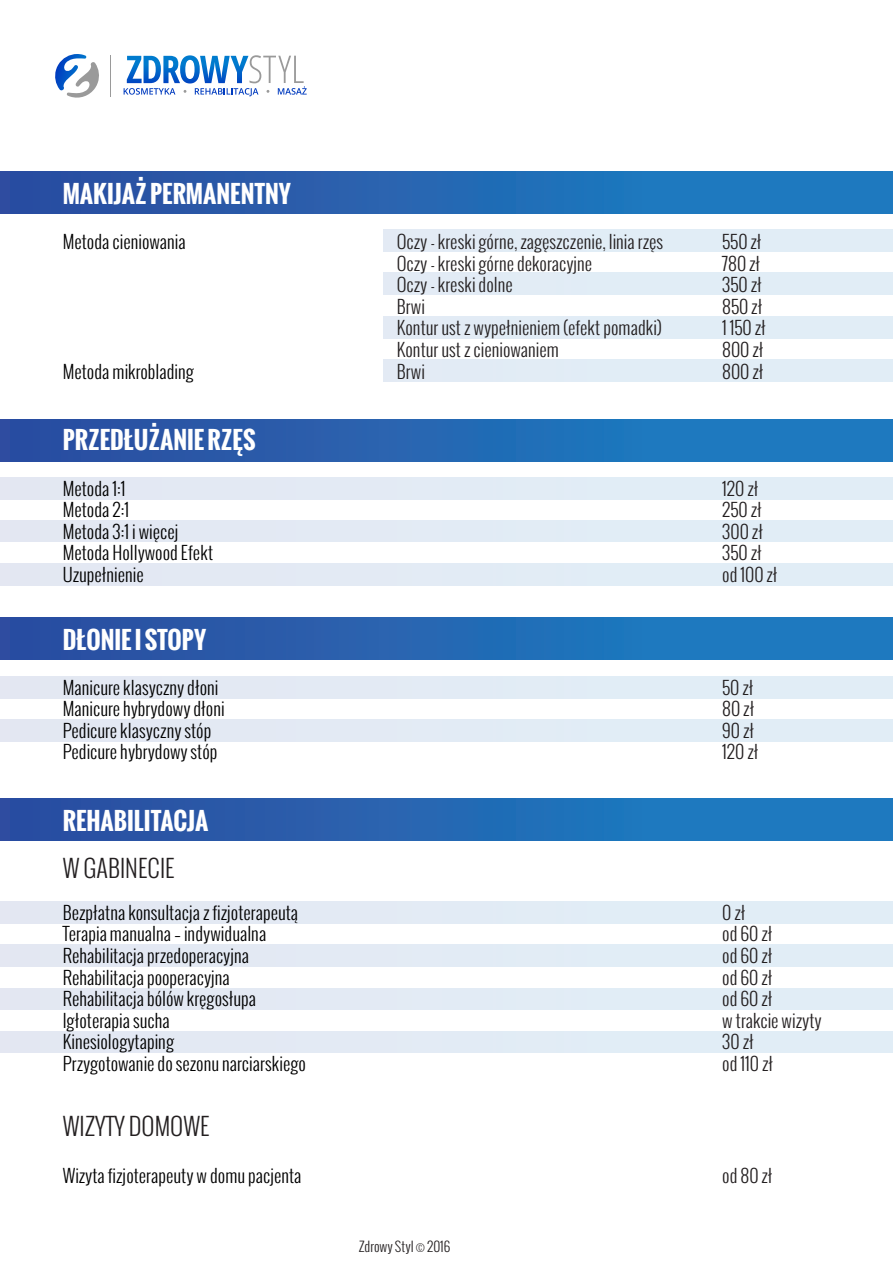
<style>
.page{position:relative;width:893px;height:1263px;background:#fff}
.page>*{position:absolute;margin:0;border:0;box-sizing:border-box;transform-origin:0 0}
.t1{font:700 24px "Oswald";color:#fff}
.t2{font:300 24px "Oswald";color:#231f20}
.t3{font:300 18px "Oswald";color:#000}
.t4{font:300 18px "Oswald";color:#231f20}
.t5{font:300 13.5px "Oswald";color:#231f20}
</style>
<div class="page">
<div style="left:0;top:901px;width:893px;height:22px;background:#e2ebf5"></div>
<div style="left:0;top:988px;width:893px;height:22px;background:#e2ebf5"></div>
<div style="left:0;top:944px;width:893px;height:22px;background:#e2ebf5"></div>
<div style="left:0;top:1031px;width:893px;height:22px;background:#e2ebf5"></div>
<div style="left:0;top:676px;width:893px;height:22px;background:#e2ebf5"></div>
<div style="left:0;top:719px;width:893px;height:22px;background:#e2ebf5"></div>
<div style="left:0;top:477px;width:893px;height:22px;background:#e2ebf5"></div>
<div style="left:0;top:520px;width:893px;height:22px;background:#e2ebf5"></div>
<div style="left:0;top:564px;width:893px;height:21px;background:#e2ebf5"></div>
<div style="left:384px;top:230px;width:509px;height:21px;background:#e1edf6"></div>
<div style="left:384px;top:316px;width:509px;height:22px;background:#e1edf6"></div>
<div style="left:384px;top:273px;width:509px;height:21px;background:#e1edf6"></div>
<div style="left:384px;top:359px;width:509px;height:22px;background:#e1edf6"></div>
<div style="left:0;top:798px;width:893px;height:43px;background:linear-gradient(to right,#2d4c9f,#1b82c5)"></div>
<div style="left:0;top:617px;width:893px;height:43px;background:linear-gradient(to right,#2d4c9f,#1b82c5)"></div>
<div style="left:0;top:419px;width:893px;height:43px;background:linear-gradient(to right,#2d4c9f,#1b82c5)"></div>
<div style="left:0;top:171px;width:893px;height:43px;background:linear-gradient(to right,#2d4c9f,#1b82c5)"></div>
<svg style="left:124px;top:55px;width:183px;height:41px"></svg>
<hr style="left:110px;top:55px;width:1px;height:41px;background:#9a9a9a">
<svg style="left:55px;top:54px;width:44px;height:44px"></svg>
<p class="t1" style="left:63px;top:176px;width:230px">MAKIJAŻ PERMANENTNY</p>
<p class="t3" style="left:63px;top:229px;width:125px">Metoda cieniowania</p>
<p class="t3" style="left:63px;top:359px;width:133px">Metoda mikroblading</p>
<p class="t1" style="left:63px;top:422px;width:194px">PRZEDŁUŻANIE RZĘS</p>
<p class="t3" style="left:63px;top:476px;width:64px">Metoda 1:1</p>
<p class="t3" style="left:63px;top:497px;width:68px">Metoda 2:1</p>
<p class="t3" style="left:63px;top:519px;width:117px">Metoda 3:1 i więcej</p>
<p class="t3" style="left:63px;top:541px;width:152px">Metoda Hollywood Efekt</p>
<p class="t3" style="left:63px;top:562px;width:83px">Uzupełnienie</p>
<p class="t1" style="left:63px;top:621px;width:145px">DŁONIE I STOPY</p>
<p class="t3" style="left:63px;top:675px;width:157px">Manicure klasyczny dłoni</p>
<p class="t3" style="left:63px;top:696px;width:163px">Manicure hybrydowy dłoni</p>
<p class="t3" style="left:63px;top:718px;width:150px">Pedicure klasyczny stóp</p>
<p class="t3" style="left:63px;top:740px;width:156px">Pedicure hybrydowy stóp</p>
<p class="t1" style="left:63px;top:803px;width:147px">REHABILITACJA</p>
<p class="t2" style="left:63px;top:851px;width:113px">W GABINECIE</p>
<p class="t3" style="left:63px;top:900px;width:237px">Bezpłatna konsultacja z fizjoterapeutą</p>
<p class="t3" style="left:63px;top:922px;width:205px">Terapia manualna – indywidualna</p>
<p class="t3" style="left:63px;top:943px;width:188px">Rehabilitacja przedoperacyjna</p>
<p class="t3" style="left:63px;top:965px;width:169px">Rehabilitacja pooperacyjna</p>
<p class="t3" style="left:63px;top:986px;width:195px">Rehabilitacja bólów kręgosłupa</p>
<p class="t3" style="left:63px;top:1008px;width:109px">Igłoterapia sucha</p>
<p class="t3" style="left:63px;top:1030px;width:113px">Kinesiologytaping</p>
<p class="t3" style="left:63px;top:1051px;width:245px">Przygotowanie do sezonu narciarskiego</p>
<p class="t2" style="left:63px;top:1110px;width:148px">WIZYTY DOMOWE</p>
<p class="t3" style="left:63px;top:1164px;width:240px">Wizyta fizjoterapeuty w domu pacjenta</p>
<p class="t4" style="left:397px;top:229px;width:268px">Oczy - kreski górne, zagęszczenie, linia rzęs</p>
<p class="t4" style="left:397px;top:251px;width:197px">Oczy - kreski górne dekoracyjne</p>
<p class="t4" style="left:397px;top:272px;width:118px">Oczy - kreski dolne</p>
<p class="t4" style="left:397px;top:294px;width:30px">Brwi</p>
<p class="t4" style="left:397px;top:316px;width:267px">Kontur ust z wypełnieniem (efekt pomadki)</p>
<p class="t4" style="left:397px;top:337px;width:164px">Kontur ust z cieniowaniem</p>
<p class="t4" style="left:397px;top:359px;width:30px">Brwi</p>
<p class="t5" style="left:359px;top:1237px;width:93px">Zdrowy Styl © 2016</p>
<p class="t4" style="left:722px;top:229px;width:41px">550 zł</p>
<p class="t4" style="left:722px;top:251px;width:39px">780 zł</p>
<p class="t4" style="left:722px;top:272px;width:41px">350 zł</p>
<p class="t4" style="left:722px;top:294px;width:42px">850 zł</p>
<p class="t4" style="left:722px;top:316px;width:45px">1 150 zł</p>
<p class="t4" style="left:722px;top:337px;width:43px">800 zł</p>
<p class="t4" style="left:722px;top:359px;width:43px">800 zł</p>
<p class="t4" style="left:722px;top:476px;width:38px">120 zł</p>
<p class="t4" style="left:722px;top:497px;width:41px">250 zł</p>
<p class="t4" style="left:722px;top:519px;width:42px">300 zł</p>
<p class="t4" style="left:722px;top:541px;width:41px">350 zł</p>
<p class="t4" style="left:722px;top:562px;width:57px">od 100 zł</p>
<p class="t4" style="left:722px;top:675px;width:33px">50 zł</p>
<p class="t4" style="left:722px;top:696px;width:34px">80 zł</p>
<p class="t4" style="left:722px;top:718px;width:33px">90 zł</p>
<p class="t4" style="left:722px;top:740px;width:38px">120 zł</p>
<p class="t4" style="left:722px;top:900px;width:25px">0 zł</p>
<p class="t4" style="left:722px;top:922px;width:52px">od 60 zł</p>
<p class="t4" style="left:722px;top:943px;width:52px">od 60 zł</p>
<p class="t4" style="left:722px;top:965px;width:52px">od 60 zł</p>
<p class="t4" style="left:722px;top:986px;width:52px">od 60 zł</p>
<p class="t4" style="left:722px;top:1008px;width:101px">w trakcie wizyty</p>
<p class="t4" style="left:722px;top:1030px;width:33px">30 zł</p>
<p class="t4" style="left:722px;top:1051px;width:52px">od 110 zł</p>
<p class="t4" style="left:722px;top:1164px;width:52px">od 80 zł</p>
</div>
